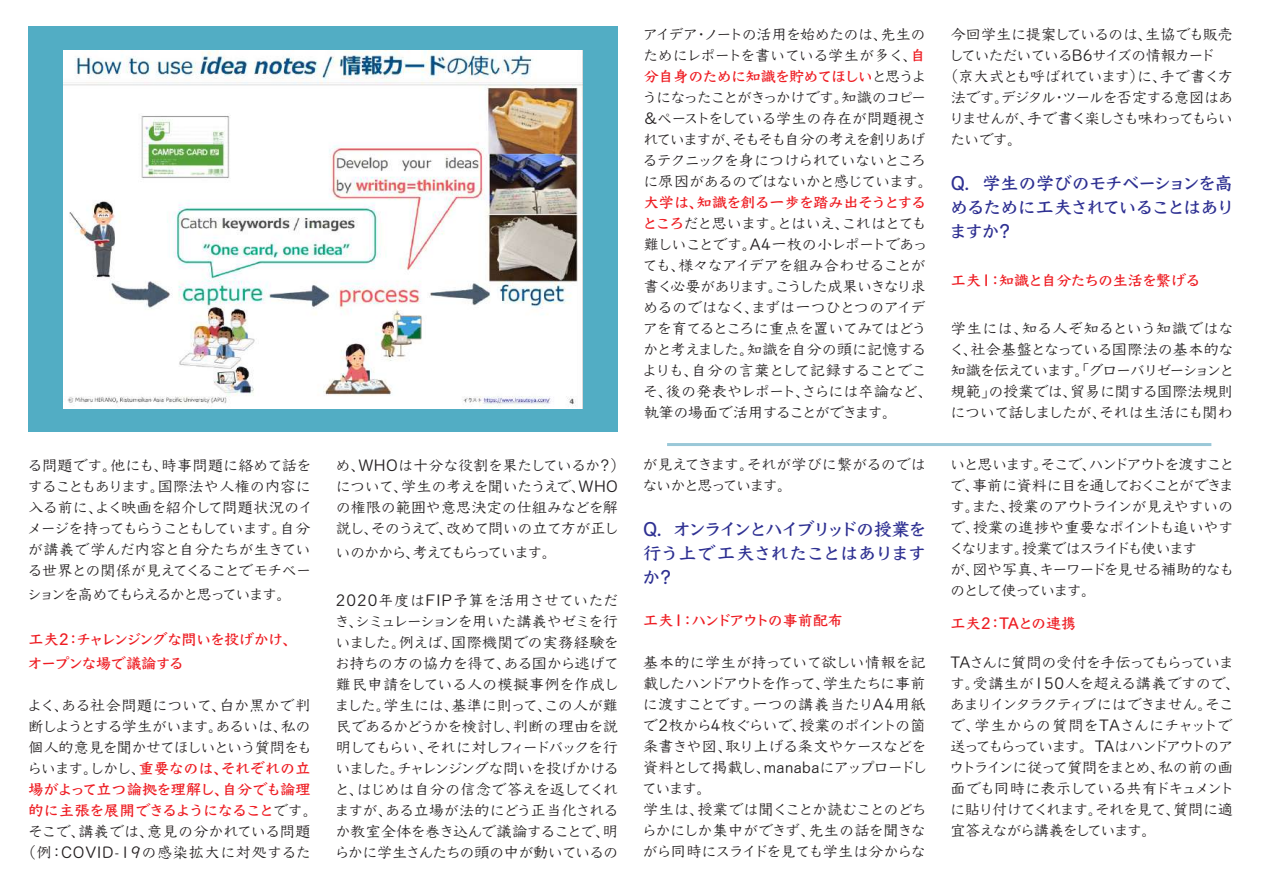
<style>
.page{position:relative;width:1263px;height:893px;background:#fff}
.page>*{position:absolute;margin:0;border:0;box-sizing:border-box;transform-origin:0 0}
.t1{font:700 18px/24px "Yu Kyo Yoko";letter-spacing:-.075em;color:#2e3092;text-align:justify}
.t2{font:500 15px/21px "Yu Kyo Yoko";letter-spacing:-.05em;color:#231f20}
.t3{font:500 15px/21px "Yu Kyo Yoko";letter-spacing:-.07em;color:#231f20}
.t4{font:500 15px/21px "Yu Kyo Yoko";letter-spacing:-.005em;color:#231f20;text-align:center}
.t5{font:500 15px/21px "Yu Kyo Yoko";letter-spacing:-.09em;color:#231f20}
.t6{font:500 15px/21px "Yu Kyo Yoko";letter-spacing:-.025em;color:#231f20}
.t7{font:700 15px/24px "Yu Kyo Yoko";letter-spacing:-.065em;color:#ee1d23}
.t8{font:500 15px "Yu Kyo Yoko";letter-spacing:-.115em;color:#231f20}
.t9{font:500 15px "Yu Kyo Yoko";letter-spacing:-.08em;color:#231f20}
.t10{font:500 15px "Yu Kyo Yoko";letter-spacing:-.015em;color:#231f20}
.t11{font:500 15px "Yu Kyo Yoko";letter-spacing:-.075em;color:#231f20}
.t12{font:700 15px "Yu Kyo Yoko";letter-spacing:-.105em;color:#ee1d23}
.s1{font-weight:700;color:#ee1d23}
</style>
<div class="page">
<div style="left:28px;top:26px;width:590px;height:406px;background:#52adc4"></div>
<img style="left:63px;top:51px;width:519px;height:358px">
<hr style="left:667px;top:443px;width:544px;height:3px;background:#9ac8d8">
<p class="t2" style="left:27px;top:455px;width:288px">る問題です。他にも、時事問題に絡めて話をすることもあります。国際法や人権の内容に入る前に、よく映画を紹介して問題状況のイメージを持ってもらうこともしています。自分が講義で学んだ内容と自分たちが生きている世界との関係が見えてくることでモチベー</p>
<p class="t8" style="left:27px;top:584px;width:266px">ションを高めてもらえるかと思っています。</p>
<p class="t7" style="left:28px;top:628px;width:271px">工夫２：チャレンジングな問いを投げかけ、オープンな場で議論する</p>
<p class="t4" style="left:21px;top:695px;width:298px">よく、ある社会問題について、白か黒かで判断しようとする学生がいます。あるいは、私の個人的意見を聞かせてほしいという質問をもらいます。しかし、<span class="s1">重要なのは、それぞれの立場がよって立つ論拠を理解し、自分でも論理的に主張を展開できるようになること</span>です。そこで、講義では、意見の分かれている問題（例：COVID-19の感染拡大に対処するた</p>
<p class="t6" style="left:335px;top:455px;width:291px">め、WHOは十分な役割を果たしているか？）について、学生の考えを聞いたうえで、WHOの権限の範囲や意思決定の仕組みなどを解説し、そのうえで、改めて問いの立て方が正し</p>
<p class="t8" style="left:335px;top:542px;width:223px">いのかから、考えてもらっています。</p>
<p class="t2" style="left:335px;top:590px;width:286px;text-align:justify">2020年度はFIP予算を活用させていただき、シミュレーションを用いた講義やゼミを行いました。例えば、国際機関での実務経験をお持ちの方の協力を得て、ある国から逃げて難民申請をしている人の模擬事例を作成しました。学生には、基準に則って、この人が難民であるかどうかを検討し、判断の理由を説明してもらい、それに対しフィードバックを行いました。チャレンジングな問いを投げかけると、はじめは自分の信念で答えを返してくれますが、ある立場が法的にどう正当化されるか教室全体を巻き込んで議論することで、明らかに学生さんたちの頭の中が動いているの</p>
<p class="t2" style="left:642px;top:24px;width:292px">アイデア・ノートの活用を始めたのは、先生のためにレポートを書いている学生が多く、<span class="s1">自分自身のために知識を貯めてほしい</span>と思うようになったことがきっかけです。知識のコピー＆ペーストをしている学生の存在が問題視されていますが、そもそも自分の考えを創りあげるテクニックを身につけられていないところに原因があるのではないかと感じています。</p>
<p class="t2" style="left:642px;top:192px;width:292px"><span class="s1">大学は、知識を創る一歩を踏み出そうとするところ</span>だと思います。とはいえ、これはとても難しいことです。A4一枚の小レポートであっても、様々なアイデアを組み合わせることが書く必要があります。こうした成果いきなり求めるのではなく、まずは一つひとつのアイデアを育てるところに重点を置いてみてはどうかと考えました。知識を自分の頭に記憶するよりも、自分の言葉として記録することでこそ、後の発表やレポート、さらには卒論など、執筆の場面で活用することができます。</p>
<p class="t2" style="left:642px;top:454px;width:285px">が見えてきます。それが学びに繋がるのではないかと思っています。</p>
<p class="t1" style="left:642px;top:518px;width:286px">Q. オンラインとハイブリッドの授業を行う上で工夫されたことはありますか？</p>
<p class="t12" style="left:643px;top:610px;width:201px">工夫１：ハンドアウトの事前配布</p>
<p class="t2" style="left:642px;top:652px;width:287px">基本的に学生が持っていて欲しい情報を記載したハンドアウトを作って、学生たちに事前に渡すことです。一つの講義当たりA4用紙で2枚から4枚ぐらいで、授業のポイントの箇条書きや図、取り上げる条文やケースなどを資料として掲載し、manabaにアップロードしています。<br>学生は、授業では聞くことか読むことのどちらかにしか集中ができず、先生の話を聞きながら同時にスライドを見ても学生は分からな</p>
<p class="t10" style="left:951px;top:24px;width:284px">今回学生に提案しているのは、生協でも販売</p>
<p class="t11" style="left:949px;top:45px;width:267px">していただいているB6サイズの情報カード</p>
<p class="t2" style="left:943px;top:66px;width:291px">（京大式とも呼ばれています）に、手で書く方</p>
<p class="t3" style="left:951px;top:87px;width:284px">法です。デジタル・ツールを否定する意図はあ</p>
<p class="t9" style="left:949px;top:108px;width:285px">りませんが、手で書く楽しさも味わってもらい</p>
<p class="t2" style="left:950px;top:129px;width:74px">たいです。</p>
<p class="t1" style="left:949px;top:172px;width:287px">Q. 学生の学びのモチベーションを高めるために工夫されていることはありますか？</p>
<p class="t7" style="left:951px;top:269px;width:251px">工夫１：知識と自分たちの生活を繋げる</p>
<p class="t2" style="left:949px;top:318px;width:286px;text-align:justify">学生には、知る人ぞ知るという知識ではなく、社会基盤となっている国際法の基本的な知識を伝えています。「グローバリゼーションと規範」の授業では、貿易に関する国際法規則について話しましたが、それは生活にも関わ</p>
<p class="t5" style="left:949px;top:454px;width:287px">いと思います。そこで、ハンドアウトを渡すことで、事前に資料に目を通しておくことができます。また、授業のアウトラインが見えやすいので、授業の進捗や重要なポイントも追いやすくなります。授業ではスライドも使います<br>が、図や写真、キーワードを見せる補助的なものとして使っています。</p>
<p class="t7" style="left:950px;top:612px;width:127px">工夫２：TAとの連携</p>
<p class="t3" style="left:949px;top:652px;width:293px">TAさんに質問の受付を手伝ってもらっています。受講生が150人を超える講義ですので、あまりインタラクティブにはできません。そこで、学生からの質問をTAさんにチャットで送ってもらっています。TAはハンドアウトのアウトラインに従って質問をまとめ、私の前の画面でも同時に表示している共有ドキュメントに貼り付けてくれます。それを見て、質問に適宜答えながら講義をしています。</p>
</div>
